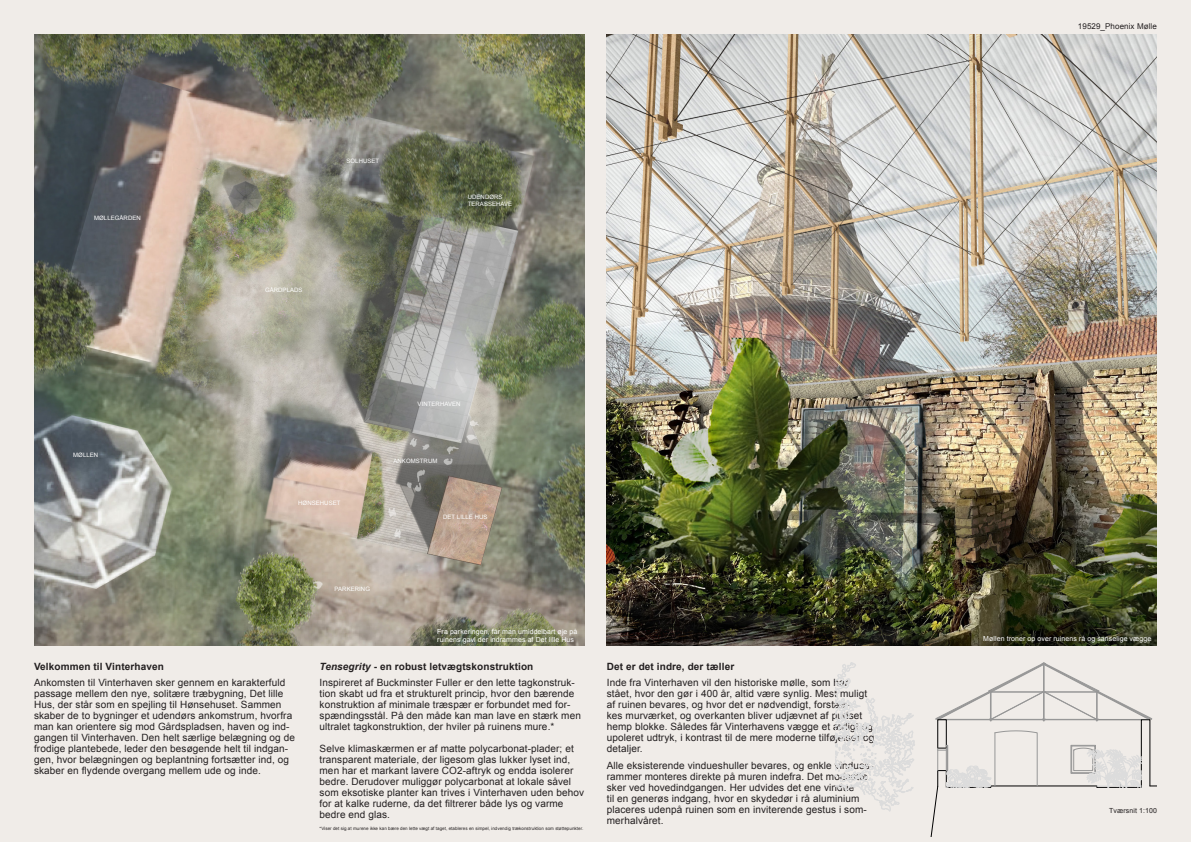
<style>
.page{position:relative;width:1191px;height:842px;background:#f0ece8}
.page>*{position:absolute;margin:0;border:0;box-sizing:border-box;transform-origin:0 0}
.GV_Brødtekst{font:10px/11px "Arial";letter-spacing:.01em;color:#231f20}
.GV_Brødtekst-2{font:700 10px "Arial";letter-spacing:.01em;color:#231f20}
.GV_Brødtekst-3{font:8px "Arial";letter-spacing:.01em;color:#231f20}
.GV_Brødtekst-4{font:7px/8px "Arial";letter-spacing:.01em;color:#fff}
.GV_Brødtekst-5{font:7px "Arial";letter-spacing:.01em;color:#231f20}
.GV_Brødtekst-6{font:6px/7px "Arial";letter-spacing:.01em;color:#fff}
.GV_Brødtekst-7{font:4.5px "Arial";letter-spacing:.01em;color:#231f20}
.s1{font-style:italic}
</style>
<div class="page">
<img style="left:607px;top:34px;width:550px;height:612px">
<img style="left:34px;top:34px;width:550px;height:612px">
<svg style="left:835px;top:662px;width:322px;height:174px"></svg>
<p class="GV_Brødtekst-6" style="left:94px;top:215px;width:48px">MØLLEGÅRDEN</p>
<p class="GV_Brødtekst-6" style="left:73px;top:451px;width:27px">MØLLEN</p>
<p class="GV_Brødtekst-3" style="left:1078px;top:20px;width:80px">19529_Phoenix Mølle</p>
<p class="GV_Brødtekst-6" style="left:346px;top:158px;width:34px">SOLHUSET</p>
<p class="GV_Brødtekst-6" style="left:265px;top:286px;width:39px">GÅRDPLADS</p>
<p class="GV_Brødtekst-6" style="left:468px;top:194px;width:46px">UDENDØRS<br>TERASSEHAVE</p>
<p class="GV_Brødtekst-6" style="left:298px;top:499px;width:44px">HØNSEHUSET</p>
<p class="GV_Brødtekst-6" style="left:417px;top:401px;width:44px">VINTERHAVEN</p>
<p class="GV_Brødtekst-6" style="left:393px;top:457px;width:45px">ANKOMSTRUM</p>
<p class="GV_Brødtekst-6" style="left:443px;top:513px;width:46px">DET LILLE HUS</p>
<p class="GV_Brødtekst-6" style="left:334px;top:585px;width:37px">PARKERING</p>
<p class="GV_Brødtekst-4" style="left:437px;top:627px;width:142px">Fra parkeringen, får man umiddelbart øje på ruinens gavl der indrammes af Det lille Hus</p>
<p class="GV_Brødtekst-4" style="left:983px;top:634px;width:170px">Møllen troner op over ruinens rå og sanselige vægge</p>
<p class="GV_Brødtekst-2" style="left:34px;top:660px;width:131px">Velkommen til Vinterhaven</p>
<p class="GV_Brødtekst" style="left:34px;top:677px;width:262px">Ankomsten til Vinterhaven sker gennem en karakterfuld passage mellem den nye, solitære træbygning, Det lille Hus, der står som en spejling til Hønsehuset. Sammen skaber de to bygninger et udendørs ankomstrum, hvorfra man kan orientere sig mod Gårdspladsen, haven og ind&shy;gangen til Vinterhaven. Den helt særlige belægning og de frodige plantebede, leder den besøgende helt til indgan&shy;gen, hvor belægningen og beplantning fortsætter ind, og skaber en flydende overgang mellem ude og inde.</p>
<p class="GV_Brødtekst-2" style="left:319px;top:660px;width:215px"><span class="s1">Tensegrity</span> - en robust letvægtskonstruktion</p>
<p class="GV_Brødtekst" style="left:319px;top:677px;width:263px">Inspireret af Buckminster Fuller er den lette tagkonstruk&shy;tion skabt ud fra et strukturelt princip, hvor den bærende konstruktion af minimale træspær er forbundet med for&shy;spændingsstål. På den måde kan man lave en stærk men ultralet tagkonstruktion, der hviler på ruinens mure.*</p>
<p class="GV_Brødtekst" style="left:319px;top:743px;width:266px">Selve klimaskærmen er af matte polycarbonat-plader; et transparent materiale, der ligesom glas lukker lyset ind, men har et markant lavere CO2-aftryk og endda isolerer bedre. Derudover muliggør polycarbonat at lokale såvel som eksotiske planter kan trives i Vinterhaven uden behov for at kalke ruderne, da det filtrerer både lys og varme bedre end glas.</p>
<p class="GV_Brødtekst-7" style="left:319px;top:825px;width:265px">*Viser det sig at murene ikke kan bære den lette vægt af taget, etableres en simpel, indvendig trækonstruktion som støttepunkter.</p>
<p class="GV_Brødtekst-2" style="left:607px;top:660px;width:129px">Det er det indre, der tæller</p>
<p class="GV_Brødtekst" style="left:607px;top:677px;width:269px">Inde fra Vinterhaven vil den historiske mølle, som har stået, hvor den gør i 400 år, altid være synlig. Mest muligt af ruinen bevares, og hvor det er nødvendigt, forstær-<br>kes murværket, og overkanten bliver udjævnet af pudset hemp blokke. Således får Vinterhavens vægge et ærligt og upoleret udtryk, i kontrast til de mere moderne tilføjelser og detaljer.</p>
<p class="GV_Brødtekst" style="left:607px;top:760px;width:268px">Alle eksisterende vindueshuller bevares, og enkle vindues&shy;rammer monteres direkte på muren indefra. Det modsatte sker ved hovedindgangen. Her udvides det ene vindue<br>til en generøs indgang, hvor en skydedør i rå aluminium placeres udenpå ruinen som en inviterende gestus i som&shy;merhalvåret.</p>
<p class="GV_Brødtekst-5" style="left:1109px;top:806px;width:49px">Tværsnit 1:100</p>
</div>
